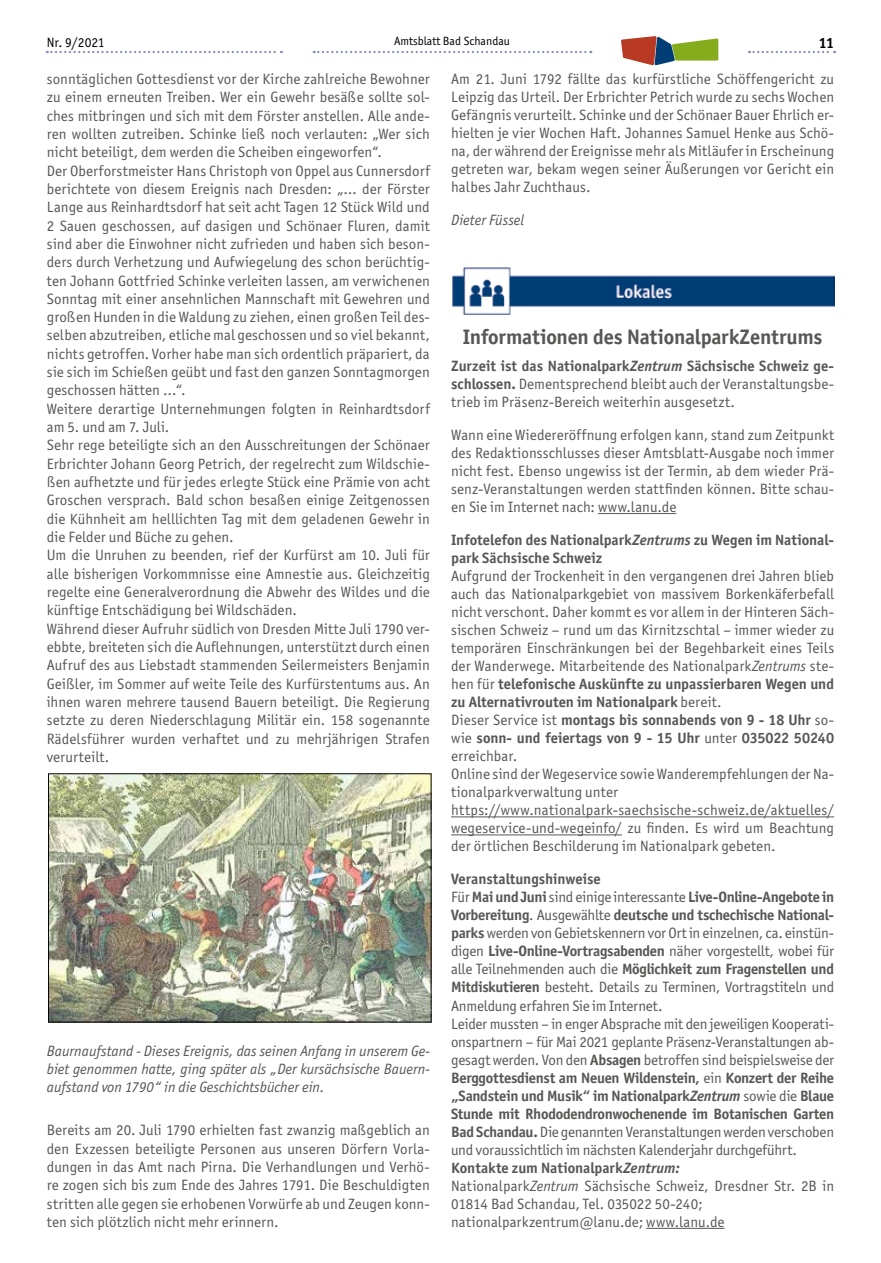
<style>
.page{position:relative;width:881px;height:1263px;background:#fff}
.page>*{position:absolute;margin:0;border:0;box-sizing:border-box;transform-origin:0 0}
.t1{font:700 21px "Officina San ITC";letter-spacing:-.01em;color:#575756}
.t2{font:15px/18px "Officina San ITC";letter-spacing:.005em;color:#575756;text-align:justify}
.t3{font:italic 15px/18.3px "Officina San ITC";color:#575756;text-align:justify}
.t4{font:700 15px/18px "Officina San ITC";color:#575756}
.t5{font:700 15px "Officina San ITC";color:#000}
.t6{font:13.5px "Officina San ITC";color:#000}
.t7{font:12px "Officina San ITC";color:#000}
.s1{font-weight:700}
.s2{font-weight:700;font-style:italic}
.s3{font-style:italic}
</style>
<div class="page">
<svg style="left:313px;top:51px;width:278px;height:2px"></svg>
<svg style="left:47px;top:51px;width:235px;height:2px"></svg>
<svg style="left:748px;top:51px;width:86px;height:2px"></svg>
<svg style="left:621px;top:36px;width:97px;height:29px"></svg>
<img style="left:50px;top:775px;width:379px;height:245px">
<div style="left:48px;top:773px;width:383px;height:249px;border:1px solid #000"></div>
<hr style="left:598px;top:513px;width:78px;height:1px;background:#575756">
<hr style="left:451px;top:816px;width:382px;height:1px;background:#575756">
<hr style="left:451px;top:834px;width:170px;height:1px;background:#575756">
<hr style="left:646px;top:1228px;width:78px;height:1px;background:#575756">
<img style="left:452px;top:267px;width:381px;height:48px">
<p class="t6" style="left:47px;top:34px;width:59px">Nr. 9/2021</p>
<p class="t7" style="left:394px;top:34px;width:117px">Amtsblatt Bad Schandau</p>
<p class="t5" style="left:818px;top:34px;width:17px">11</p>
<p class="t2" style="left:47px;top:70px;width:384px;text-align:left">sonntäglichen Gottesdienst vor der Kirche zahlreiche Bewohner zu einem erneuten Treiben. Wer ein Gewehr besäße sollte sol&shy;ches mitbringen und sich mit dem Förster anstellen. Alle ande&shy;ren wollten zutreiben. Schinke ließ noch verlauten: „Wer sich nicht beteiligt, dem werden die Scheiben eingeworfen“.<br>Der Oberforstmeister Hans Christoph von Oppel aus Cunnersdorf berichtete von diesem Ereignis nach Dresden: „… der Förster Lange aus Reinhardtsdorf hat seit acht Tagen 12 Stück Wild und 2 Sauen geschossen, auf dasigen und Schönaer Fluren, damit sind aber die Einwohner nicht zufrieden und haben sich beson&shy;ders durch Verhetzung und Aufwiegelung des schon berüchtig&shy;ten Johann Gottfried Schinke verleiten lassen, am verwichenen Sonntag mit einer ansehnlichen Mannschaft mit Gewehren und großen Hunden in die Waldung zu ziehen, einen großen Teil des&shy;selben abzutreiben, etliche mal geschossen und so viel bekannt, nichts getroffen. Vorher habe man sich ordentlich präpariert, da sie sich im Schießen geübt und fast den ganzen Sonntagmorgen geschossen hätten …“.<br>Weitere derartige Unternehmungen folgten in Reinhardtsdorf am 5. und am 7. Juli.<br>Sehr rege beteiligte sich an den Ausschreitungen der Schönaer Erbrichter Johann Georg Petrich, der regelrecht zum Wildschie&shy;ßen aufhetzte und für jedes erlegte Stück eine Prämie von acht Groschen versprach. Bald schon besaßen einige Zeitgenossen die Kühnheit am helllichten Tag mit dem geladenen Gewehr in die Felder und Büche zu gehen.<br>Um die Unruhen zu beenden, rief der Kurfürst am 10. Juli für alle bisherigen Vorkommnisse eine Amnestie aus. Gleichzeitig regelte eine Generalverordnung die Abwehr des Wildes und die künftige Entschädigung bei Wildschäden.<br>Während dieser Aufruhr südlich von Dresden Mitte Juli 1790 ver&shy;ebbte, breiteten sich die Auflehnungen, unterstützt durch einen Aufruf des aus Liebstadt stammenden Seilermeisters Benjamin Geißler, im Sommer auf weite Teile des Kurfürstentums aus. An ihnen waren mehrere tausend Bauern beteiligt. Die Regierung setzte zu deren Niederschlagung Militär ein. 158 sogenannte Rädelsführer wurden verhaftet und zu mehrjährigen Strafen verurteilt.</p>
<p class="t2" style="left:451px;top:70px;width:384px">Am 21. Juni 1792 fällte das kurfürstliche Schöffengericht zu Leipzig das Urteil. Der Erbrichter Petrich wurde zu sechs Wochen Gefängnis verurteilt. Schinke und der Schönaer Bauer Ehrlich er&shy;hielten je vier Wochen Haft. Johannes Samuel Henke aus Schö&shy;na, der während der Ereignisse mehr als Mitläufer in Erscheinung getreten war, bekam wegen seiner Äußerungen vor Gericht ein halbes Jahr Zuchthaus.</p>
<p class="t3" style="left:451px;top:211px;width:75px">Dieter Füssel</p>
<h1 class="t1" style="left:462px;top:324px;width:361px">Informationen des NationalparkZentrums</h1>
<p class="t2" style="left:451px;top:357px;width:384px"><span class="s1">Zurzeit ist das Nationalpark</span><span class="s2">Zentrum</span> <span class="s1">Sächsische Schweiz ge&shy;schlossen.</span> Dementsprechend bleibt auch der Veranstaltungsbe&shy;trieb im Präsenz-Bereich weiterhin ausgesetzt.</p>
<p class="t2" style="left:451px;top:426px;width:384px">Wann eine Wiedereröffnung erfolgen kann, stand zum Zeitpunkt des Redaktionsschlusses dieser Amtsblatt-Ausgabe noch immer nicht fest. Ebenso ungewiss ist der Termin, ab dem wieder Prä&shy;senz-Veranstaltungen werden stattfinden können. Bitte schau&shy;en Sie im Internet nach: www.lanu.de</p>
<p class="t4" style="left:451px;top:531px;width:384px">Infotelefon des Nationalpark<span class="s3">Zentrums</span> zu Wegen im National&shy;park Sächsische Schweiz</p>
<p class="t2" style="left:451px;top:567px;width:384px;text-align:left">Aufgrund der Trockenheit in den vergangenen drei Jahren blieb auch das Nationalparkgebiet von massivem Borkenkäferbefall nicht verschont. Daher kommt es vor allem in der Hinteren Säch&shy;sischen Schweiz – rund um das Kirnitzschtal – immer wieder zu temporären Einschränkungen bei der Begehbarkeit eines Teils der Wanderwege. Mitarbeitende des Nationalpark<span class="s3">Zentrums</span> ste&shy;hen für <span class="s1">telefonische Auskünfte zu unpassierbaren Wegen und zu Alternativrouten im Nationalpark</span> bereit.<br>Dieser Service ist <span class="s1">montags bis sonnabends von 9 - 18 Uhr</span> so&shy;wie <span class="s1">sonn- und feiertags von 9 - 15 Uhr</span> unter <span class="s1">035022 50240 </span>erreichbar.<br>Online sind der Wegeservice sowie Wanderempfehlungen der Na&shy;tionalparkverwaltung unter https://www.nationalpark-saechsische-schweiz.de/aktuelles/ wegeservice-und-wegeinfo/ zu finden. Es wird um Beachtung der örtlichen Beschilderung im Nationalpark gebeten.</p>
<p class="t2" style="left:451px;top:870px;width:384px;text-align:left"><span class="s1">Veranstaltungshinweise<br></span>Für <span class="s1">Mai und Juni</span> sind einige interessante <span class="s1">Live-Online-Angebote in Vorbereitung</span>. Ausgewählte <span class="s1">deutsche und tschechische National&shy;parks</span> werden von Gebietskennern vor Ort in einzelnen, ca. einstün&shy;digen <span class="s1">Live-Online-Vortragsabenden</span> näher vorgestellt, wobei für alle Teilnehmenden auch die <span class="s1">Möglichkeit zum Fragenstellen und Mitdiskutieren</span> besteht. Details zu Terminen, Vortragstiteln und Anmeldung erfahren Sie im Internet.<br>Leider mussten – in enger Absprache mit den jeweiligen Kooperati&shy;onspartnern – für Mai 2021 geplante Präsenz-Veranstaltungen ab&shy;gesagt werden. Von den <span class="s1">Absagen</span> betroffen sind beispielsweise der <span class="s1">Berggottesdienst am Neuen Wildenstein,</span> ein <span class="s1">Konzert der Reihe „Sandstein und Musik“ im Nationalpark</span><span class="s2">Zentrum</span> sowie die <span class="s1">Blaue Stunde mit Rhododendronwochenende im Botanischen Garten Bad Schandau.</span> Die genannten Veranstaltungen werden verschoben und voraussichtlich im nächsten Kalenderjahr durchgeführt.<br><span class="s1">Kontakte zum Nationalpark</span><span class="s2">Zentrum:<br></span>Nationalpark<span class="s3">Zentrum</span> Sächsische Schweiz, Dresdner Str. 2B in 01814 Bad Schandau, Tel. 035022 50-240; nationalparkzentrum@lanu.de; www.lanu.de</p>
<p class="t3" style="left:47px;top:1041px;width:384px">Baurnaufstand - Dieses Ereignis, das seinen Anfang in unserem Ge&shy;biet genommen hatte, ging später als „Der kursächsische Bauern&shy;aufstand von 1790“ in die Geschichtsbücher ein.</p>
<p class="t2" style="left:47px;top:1121px;width:384px">Bereits am 20. Juli 1790 erhielten fast zwanzig maßgeblich an den Exzessen beteiligte Personen aus unseren Dörfern Vorla&shy;dungen in das Amt nach Pirna. Die Verhandlungen und Verhö&shy;re zogen sich bis zum Ende des Jahres 1791. Die Beschuldigten stritten alle gegen sie erhobenen Vorwürfe ab und Zeugen konn&shy;ten sich plötzlich nicht mehr erinnern.</p>
</div>
